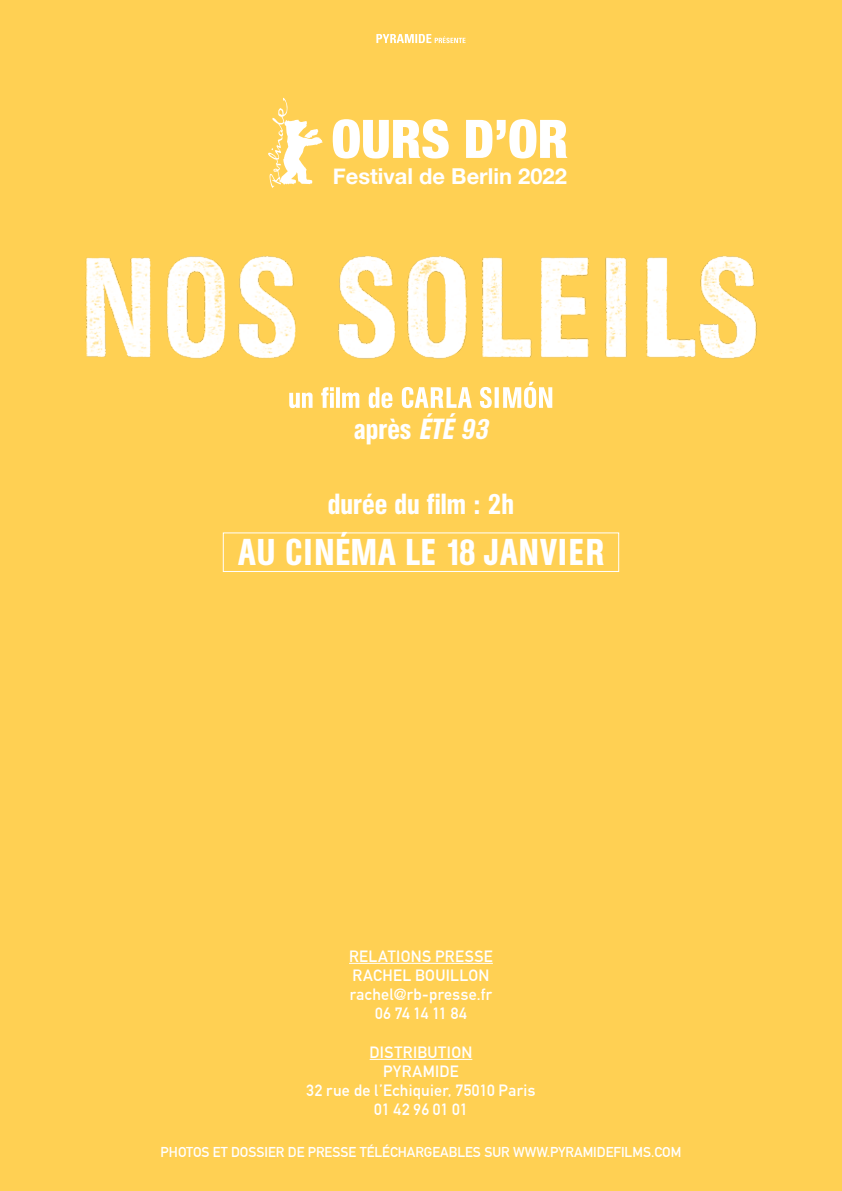
<style>
.page{position:relative;width:842px;height:1191px;background:#ffd053}
.page>*{position:absolute;margin:0;border:0;box-sizing:border-box;transform-origin:0 0}
.t1{font:900 condensed 53.2px "Helvetica Neue";color:#fff}
.t2{font:500 37px "AG Buch Condensed BQ";letter-spacing:.02em;color:#fff}
.t3{font:500 28.8px "AG Buch Condensed BQ";color:#fff}
.t4{font:700 21.8px "Helvetica Neue";color:#fff}
.t5{font:700 16px/19.2px "DIN Alternate";letter-spacing:.02em;color:#fff;text-align:center}
.t6{font:700 14px "DIN Alternate";color:#fff}
.s1{font-style:italic}
</style>
<div class="page">
<hr style="left:349px;top:963px;width:144px;height:1px;background:#fff">
<hr style="left:370px;top:1059px;width:102px;height:1px;background:#fff">
<svg style="left:268px;top:98px;width:55px;height:90px"></svg>
<div style="left:223px;top:532px;width:396px;height:40px;border:1px solid #fff"></div>
<img style="left:85px;top:256px;width:672px;height:103px">
<svg style="left:289px;top:382px;width:263px;height:26px"></svg>
<svg style="left:376px;top:34px;width:90px;height:9px"></svg>
<h1 class="t1" style="left:331px;top:95px;width:238px">OURS D’OR</h1>
<h3 class="t4" style="left:333px;top:159px;width:235px">Festival de Berlin 2022</h3>
<h3 class="t3" style="left:354px;top:413px;width:142px">après <span class="s1">ÉTÉ 93</span></h3>
<h3 class="t3" style="left:328px;top:488px;width:188px">durée du film : 2h</h3>
<h2 class="t2" style="left:238px;top:531px;width:367px">AU CINÉMA LE 18 JANVIER</h2>
<p class="t5" style="left:349px;top:945px;width:145px">RELATIONS PRESSE<br>RACHEL BOUILLON rachel@rb-presse.fr<br>06 74 14 11 84</p>
<p class="t5" style="left:307px;top:1041px;width:230px">DISTRIBUTION<br>PYRAMIDE<br>32 rue de l’Echiquier, 75010 Paris<br>01 42 96 01 01</p>
<p class="t6" style="left:161px;top:1141px;width:522px">PHOTOS ET DOSSIER DE PRESSE TÉLÉCHARGEABLES SUR WWW.PYRAMIDEFILMS.COM</p>
</div>
